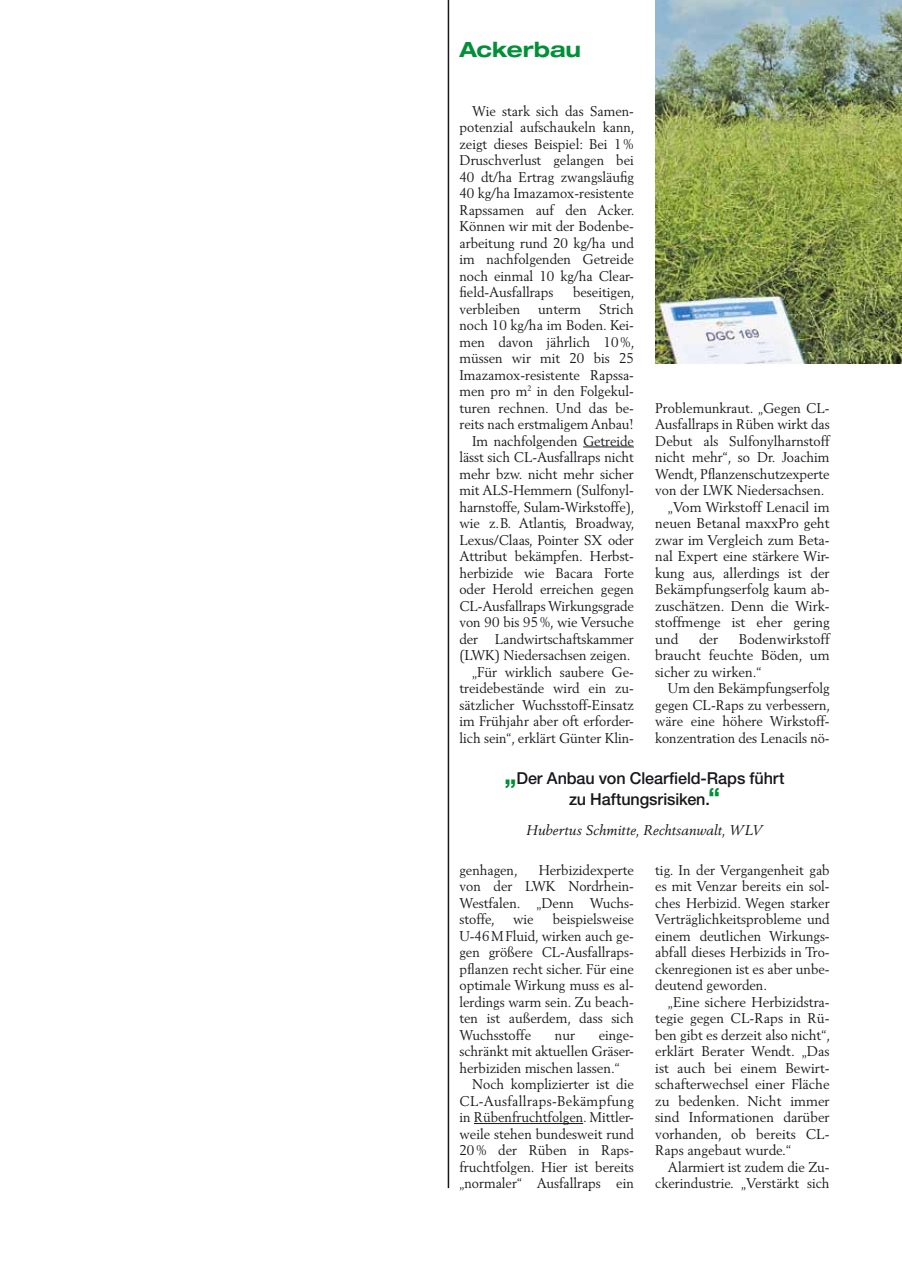
<style>
.page{position:relative;width:902px;height:1263px;background:#fff}
.page>*{position:absolute;margin:0;border:0;box-sizing:border-box;transform-origin:0 0}
.t1{font:700 expanded 21px "Helvetica Neue LT";color:#009037}
.t2{font:500 16.5px/21px "Helvetica Neue LT";letter-spacing:-.005em;color:#1a171c;text-align:center}
.t3{font:13.95px/16.5px "Berling LT";color:#1a171c;text-align:justify;scale:.96 1}
.t4{font:13.95px/16.5px "Berling LT";color:#1a171c;text-align:justify}
.t5{font:italic 13.95px "Berling LT";letter-spacing:.005em;color:#1a171c}
.s1{font-weight:800;font-size:24px;color:#009037}
.s2{font-weight:800;font-stretch:condensed;font-size:24px;color:#009037}
</style>
<div class="page">
<hr style="left:447px;top:0;width:2px;height:1188px;background:#1a171c">
<hr style="left:583px;top:447px;width:51px;height:1px;background:#1a171c">
<hr style="left:474px;top:1123px;width:109px;height:1px;background:#1a171c">
<img style="left:655px;top:0;width:246px;height:363px">
<h1 class="t1" style="left:459px;top:36px;width:123px">Ackerbau</h1>
<p class="t3" style="left:459px;top:102px;width:184px;text-indent:13px">Wie stark sich das Samen&shy;potenzial aufschaukeln kann, zeigt dieses Beispiel: Bei 1% Druschverlust gelangen bei 40 dt/ha Ertrag zwangsläufig 40 kg/ha Imazamox-resistente Rapssamen auf den Acker.<br>Können wir mit der Bodenbe&shy;arbeitung rund 20 kg/ha und im nachfolgenden Getreide noch einmal 10 kg/ha Clear&shy;field-Ausfallraps</p>
<p class="t3" style="left:573px;top:284px;width:66px">beseitigen,</p>
<p class="t3" style="left:459px;top:300px;width:184px;text-align:right">Strich<br>noch 10 kg/ha im Boden. Kei&shy;men davon jährlich 10%, müssen wir mit 20 bis 25<br>Imazamox-resistente Rapssa&shy;men pro m<sup>2</sup> in den Folgekul&shy;turen rechnen. Und das be&shy;reits nach erstmaligem Anbau!<br>Im nachfolgenden Getreide lässt sich CL-Ausfallraps nicht mehr bzw. nicht mehr sicher mit ALS-Hemmern (Sulfonyl&shy;harnstoffe, Sulam-Wirkstoffe), wie z.B. Atlantis, Broadway,<br>Lexus/Claas, Pointer SX oder<br>Attribut bekämpfen. Herbst&shy;herbizide wie Bacara Forte oder Herold erreichen gegen<br>CL-Ausfallraps Wirkungsgrade von 90 bis 95%, wie Versuche der Landwirtschaftskammer (LWK) Niedersachsen zeigen. „Für wirklich saubere Ge&shy;treidebestände wird ein zu&shy;sätzlicher Wuchsstoff-Einsatz im Frühjahr aber oft erforder&shy;lich sein“, erklärt Günter Klin-</p>
<p class="t3" style="left:459px;top:300px;width:65px">verbleiben</p>
<p class="t3" style="left:538px;top:300px;width:46px">unterm</p>
<p class="t3" style="left:655px;top:399px;width:183px">Problemunkraut. „Gegen CL-</p>
<p class="t3" style="left:655px;top:416px;width:183px">Ausfallraps in Rüben wirkt das</p>
<p class="t3" style="left:655px;top:432px;width:183px">Debut als Sulfonylharnstoff</p>
<p class="t3" style="left:655px;top:449px;width:183px">nicht mehr“, so Dr. Joachim</p>
<p class="t3" style="left:655px;top:465px;width:183px">Wendt, Pflanzenschutzexperte</p>
<p class="t3" style="left:655px;top:482px;width:178px">von der LWK Niedersachsen.</p>
<p class="t4" style="left:668px;top:498px;width:163px">„Vom Wirkstoff Lenacil im</p>
<p class="t4" style="left:655px;top:515px;width:176px">neuen Betanal maxxPro geht</p>
<p class="t4" style="left:655px;top:531px;width:176px">zwar im Vergleich zum Beta-</p>
<p class="t4" style="left:655px;top:548px;width:176px">nal Expert eine stärkere Wir-</p>
<p class="t4" style="left:655px;top:564px;width:176px">kung aus, allerdings ist der</p>
<p class="t4" style="left:655px;top:581px;width:176px">Bekämpfungserfolg kaum ab-</p>
<p class="t4" style="left:655px;top:597px;width:176px">zuschätzen. Denn die Wirk-</p>
<p class="t4" style="left:655px;top:614px;width:176px">stoffmenge ist eher gering</p>
<p class="t4" style="left:655px;top:630px;width:25px">und</p>
<p class="t4" style="left:699px;top:630px;width:21px">der</p>
<p class="t4" style="left:655px;top:630px;width:176px;text-indent:84px">Bodenwirkstoff braucht feuchte Böden, um sicher zu wirken.“</p>
<p class="t3" style="left:655px;top:680px;width:184px;text-indent:13px">Um den Bekämpfungserfolg gegen CL-Raps zu verbessern, wäre eine höhere Wirkstoff&shy;konzentration des Lenacils nö-</p>
<p class="t2" style="left:504px;top:767px;width:281px"><span class="s1">„</span>Der Anbau von Clearfield-Raps führt zu Haftungsrisiken.<span class="s2">“</span></p>
<p class="t5" style="left:526px;top:822px;width:237px">Hubertus Schmitte, Rechtsanwalt, WLV</p>
<p class="t3" style="left:459px;top:861px;width:183px;text-indent:79px">Herbizidexperte von der LWK Nordrhein-Westfalen. „Denn Wuchs&shy;stoffe,</p>
<p class="t3" style="left:459px;top:861px;width:62px">genhagen,</p>
<p class="t3" style="left:459px;top:911px;width:183px;text-indent:93px">beispielsweise U-46MFluid, wirken auch ge&shy;gen größere CL-Ausfallraps&shy;pflanzen recht sicher. Für eine optimale Wirkung muss es al&shy;lerdings warm sein. Zu beach&shy;ten ist außerdem, dass sich Wuchsstoffe</p>
<p class="t3" style="left:513px;top:911px;width:23px">wie</p>
<p class="t3" style="left:459px;top:1026px;width:183px;text-indent:139px">einge&shy;schränkt mit aktuellen Gräser&shy;herbiziden mischen lassen.“</p>
<p class="t3" style="left:459px;top:1076px;width:183px;text-indent:13px">Noch komplizierter ist die CL-Ausfallraps-Bekämpfung in Rübenfruchtfolgen. Mittler&shy;weile stehen bundesweit rund 20% der Rüben in Raps&shy;fruchtfolgen. Hier ist bereits „normaler“ Ausfallraps ein</p>
<p class="t3" style="left:555px;top:1026px;width:22px">nur</p>
<p class="t3" style="left:655px;top:861px;width:183px">tig. In der Vergangenheit gab es mit Venzar bereits ein sol&shy;ches Herbizid. Wegen starker Verträglichkeitsprobleme und einem deutlichen Wirkungs&shy;abfall dieses Herbizids in Tro&shy;ckenregionen ist es aber unbe&shy;deutend geworden.</p>
<p class="t4" style="left:655px;top:993px;width:176px;text-indent:13px">„Eine sichere Herbizidstra&shy;tegie gegen CL-Raps in Rü&shy;ben gibt es derzeit also nicht“, erklärt Berater Wendt. „Das ist auch bei einem Bewirt&shy;schafterwechsel einer Fläche zu bedenken. Nicht immer sind Informationen darüber vorhanden, ob bereits CL-Raps angebaut wurde.“</p>
<p class="t3" style="left:655px;top:1158px;width:183px;text-align:right">Alarmiert ist zudem die Zu&shy;ckerindustrie. „Verstärkt sich</p>
</div>
